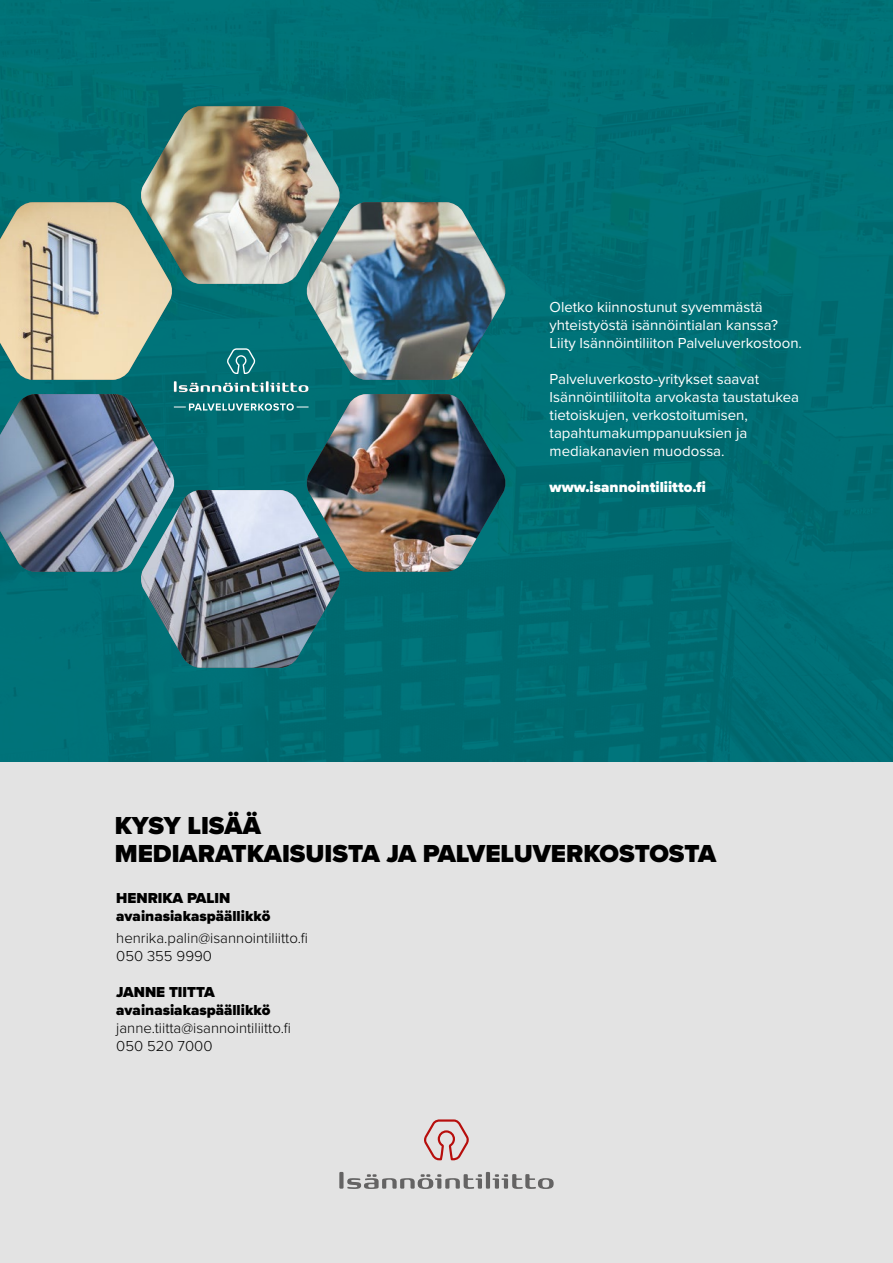
<style>
.page{position:relative;width:893px;height:1263px;background:#fff}
.page>*{position:absolute;margin:0;border:0;box-sizing:border-box;transform-origin:0 0}
.t1{font:900 25.5px/28.5px "Proxima Nova";color:#000}
.t2{font:15px/18px "Proxima Nova";color:#fff}
.t3{font:300 15px/18px "Proxima Nova";color:#000}
.t4{font:900 15px/18px "Proxima Nova";color:#000}
.t5{font:900 15px "Proxima Nova";color:#fff}
</style>
<div class="page">
<div style="left:0;top:755px;width:893px;height:508px;background:#e3e3e3"></div>
<img style="left:0;top:0;width:893px;height:761px">
<svg style="left:424px;top:1119px;width:45px;height:41px"></svg>
<svg style="left:339px;top:1172px;width:215px;height:17px"></svg>
<img style="left:0;top:106px;width:506px;height:562px">
<p class="t2" style="left:550px;top:297px;width:254px">Oletko kiinnostunut syvemmästä yhteistyöstä isännöintialan kanssa?<br>Liity Isännöintiliiton Palveluverkostoon.</p>
<p class="t2" style="left:550px;top:369px;width:251px">Palveluverkosto-yritykset saavat Isännöintiliitolta arvokasta taustatukea tietoiskujen, verkostoitumisen, tapahtumakumppanuuksien ja mediakanavien muodossa.</p>
<p class="t5" style="left:550px;top:476px;width:158px">www.isannointiliitto.fi</p>
<h1 class="t1" style="left:115px;top:811px;width:603px">KYSY LISÄÄ<br>MEDIARATKAISUISTA JA PALVELUVERKOSTOSTA</h1>
<p class="t4" style="left:116px;top:888px;width:156px">HENRIKA PALIN avainasiakaspäällikkö</p>
<p class="t3" style="left:116px;top:928px;width:193px">henrika.palin@isannointiliitto.fi<br>050 355 9990</p>
<p class="t4" style="left:116px;top:983px;width:156px">JANNE TIITTA avainasiakaspäällikkö</p>
<p class="t3" style="left:116px;top:1018px;width:176px">janne.tiitta@isannointiliitto.fi<br>050 520 7000</p>
</div>
